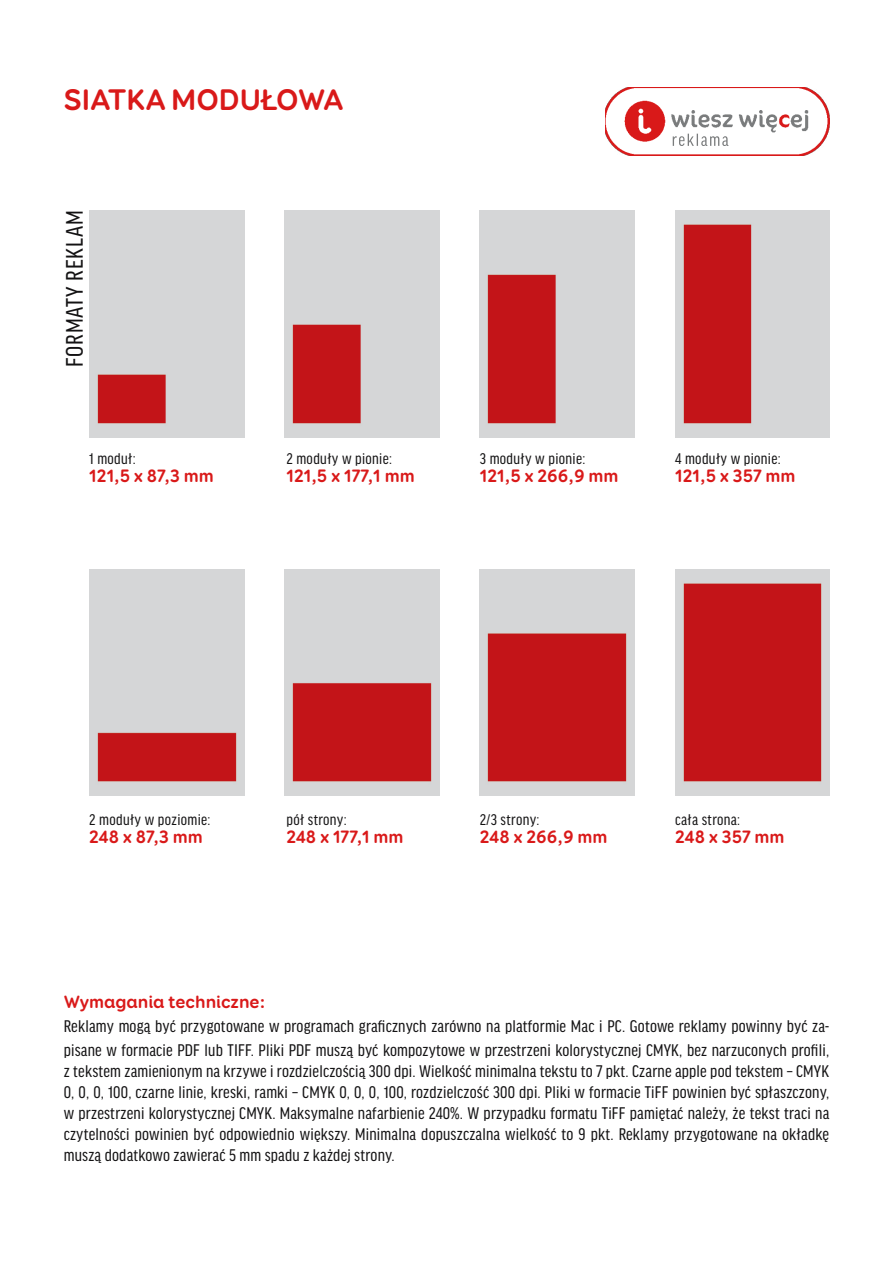
<style>
.page{position:relative;width:893px;height:1263px;background:#fff}
.page>*{position:absolute;margin:0;border:0;box-sizing:border-box;transform-origin:0 0}
.t1{font:700 30px "Booster Next FY";color:#d91919}
.t2{font:25.5px "Good Headline Pro Cond News";letter-spacing:.03em;color:#141314}
.t3{font:18px/21px "Good Headline Pro Cond News";letter-spacing:.01em;color:#141314}
.t4{font:700 18px "Booster Next FY";color:#d91919}
.t5{font:16.5px "Good Headline Pro Cond News";letter-spacing:.02em;color:#141314}
</style>
<div class="page">
<img style="left:89px;top:210px;width:155px;height:227px">
<img style="left:605px;top:87px;width:224px;height:69px">
<svg style="left:673px;top:134px;width:55px;height:12px"></svg>
<img style="left:285px;top:210px;width:154px;height:227px">
<img style="left:480px;top:210px;width:155px;height:227px">
<img style="left:675px;top:210px;width:155px;height:227px">
<img style="left:89px;top:569px;width:155px;height:227px">
<img style="left:285px;top:569px;width:154px;height:227px">
<img style="left:480px;top:569px;width:155px;height:227px">
<img style="left:675px;top:569px;width:155px;height:227px">
<h1 class="t1" style="left:64px;top:80px;width:281px">SIATKA MODUŁOWA</h1>
<h2 class="t2" style="left:62px;top:367px;width:158px;rotate:-90deg">FORMATY REKLAM</h2>
<p class="t5" style="left:89px;top:451px;width:48px">1 moduł:</p>
<p class="t4" style="left:89px;top:464px;width:126px">121,5 x 87,3 mm</p>
<p class="t5" style="left:286px;top:451px;width:107px">2 moduły w pionie:</p>
<p class="t4" style="left:286px;top:464px;width:130px">121,5 x 177,1 mm</p>
<p class="t5" style="left:480px;top:451px;width:107px">3 moduły w pionie:</p>
<p class="t4" style="left:480px;top:464px;width:140px">121,5 x 266,9 mm</p>
<p class="t5" style="left:675px;top:451px;width:107px">4 moduły w pionie:</p>
<p class="t4" style="left:675px;top:464px;width:122px">121,5 x 357 mm</p>
<p class="t5" style="left:89px;top:812px;width:123px">2 moduły w poziomie:</p>
<p class="t4" style="left:89px;top:826px;width:115px">248 x 87,3 mm</p>
<p class="t5" style="left:286px;top:812px;width:62px">pół strony:</p>
<p class="t4" style="left:286px;top:826px;width:119px">248 x 177,1 mm</p>
<p class="t5" style="left:480px;top:812px;width:61px">2/3 strony:</p>
<p class="t4" style="left:480px;top:826px;width:129px">248 x 266,9 mm</p>
<p class="t5" style="left:675px;top:812px;width:67px">cała strona:</p>
<p class="t4" style="left:675px;top:826px;width:111px">248 x 357 mm</p>
<p class="t4" style="left:64px;top:991px;width:203px">Wymagania techniczne:</p>
<p class="t3" style="left:64px;top:1015px;width:767px;line-height:24px">Reklamy mogą być przygotowane w programach graficznych zarówno na platformie Mac i PC. Gotowe reklamy powinny być za&shy;pisane w formacie PDF lub TIFF. Pliki PDF muszą być kompozytowe w przestrzeni kolorystycznej CMYK, bez narzuconych profili,</p>
<p class="t3" style="left:64px;top:1061px;width:767px;text-align:justify">z tekstem zamienionym na krzywe i rozdzielczością 300 dpi. Wielkość minimalna tekstu to 7 pkt. Czarne apple pod tekstem – CMYK 0, 0, 0, 100, czarne linie, kreski, ramki – CMYK 0, 0, 0, 100, rozdzielczość 300 dpi. Pliki w formacie TiFF powinien być spłaszczony, w przestrzeni kolorystycznej CMYK. Maksymalne nafarbienie 240%. W przypadku formatu TiFF pamiętać należy, że tekst traci na czytelności powinien być odpowiednio większy. Minimalna dopuszczalna wielkość to 9 pkt. Reklamy przygotowane na okładkę muszą dodatkowo zawierać 5 mm spadu z każdej strony.</p>
</div>
